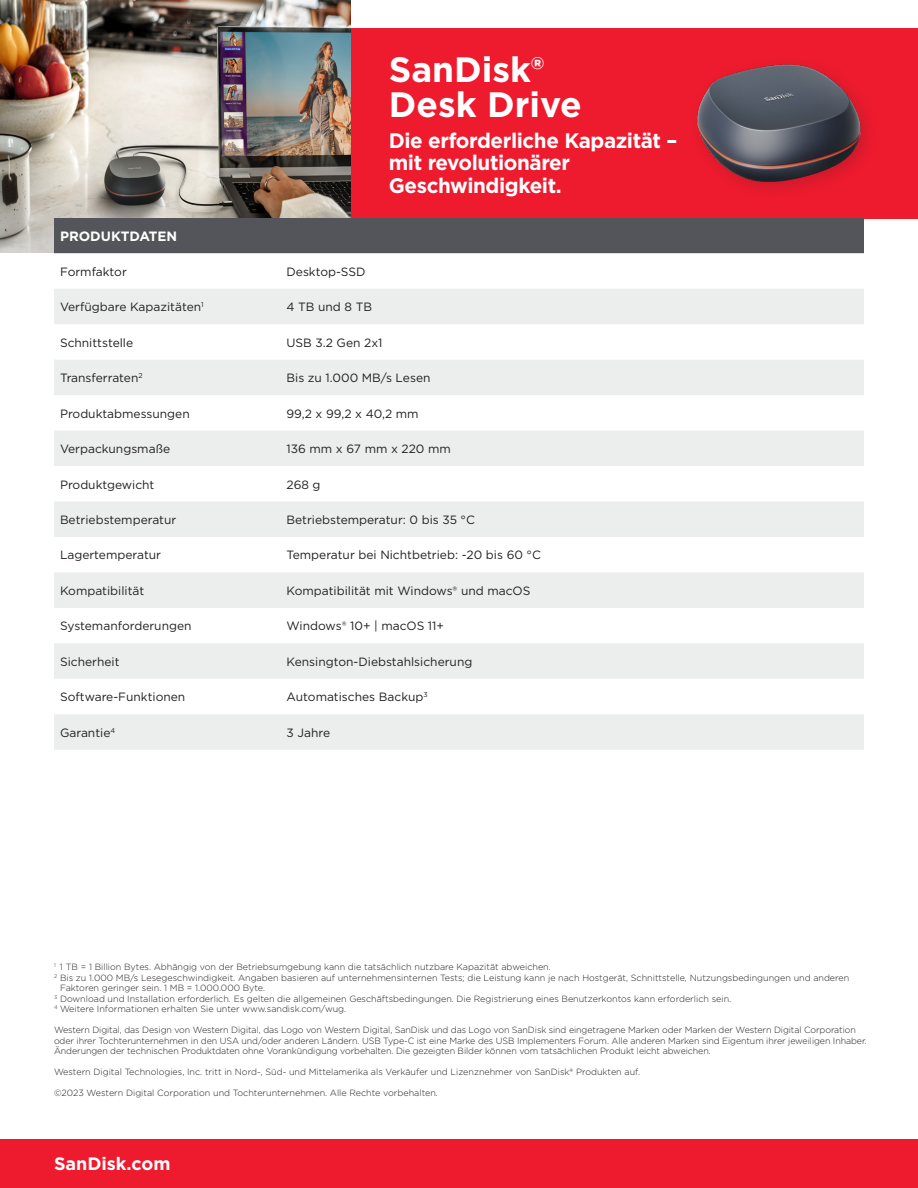
<style>
.page{position:relative;width:918px;height:1188px;background:#fff}
.page>*{position:absolute;margin:0;border:0;box-sizing:border-box;transform-origin:0 0}
.t1{font:700 35.25px/35.2px "Gotham";color:#fff}
.t2{font:700 21px/22.5px "Gotham";letter-spacing:-.02em;color:#fff}
.t3{font:700 18px "Gotham";color:#fff}
.t4{font:700 13.5px "Gotham";color:#fff}
.t5{font:12px "Gotham";color:#231f20}
.Footnote{font:300 9px/10.5px "Gotham";color:#231f20}
</style>
<div class="page">
<div style="left:0;top:1139px;width:918px;height:49px;background:#ee1a2e"></div>
<div style="left:351px;top:29px;width:567px;height:190px;background:#ee1a2e"></div>
<img style="left:697px;top:64px;width:172px;height:126px">
<img style="left:0;top:0;width:351px;height:253px">
<div style="left:54px;top:218px;width:810px;height:35px;background:#53555a"></div>
<div style="left:54px;top:289px;width:810px;height:35px;background:#ebeeed"></div>
<div style="left:54px;top:360px;width:810px;height:35px;background:#ebeeed"></div>
<div style="left:54px;top:431px;width:810px;height:35px;background:#ebeeed"></div>
<svg style="left:54px;top:501px;width:810px;height:249px;fill:#ebeeed"></svg>
<p class="t1" style="left:389px;top:51px;width:194px">SanDisk®<br>Desk Drive</p>
<p class="t2" style="left:389px;top:129px;width:290px">Die erforderliche Kapazität – mit revolutionärer<br>Geschwindigkeit.</p>
<p class="t4" style="left:60px;top:227px;width:119px">PRODUKTDATEN</p>
<p class="t5" style="left:60px;top:264px;width:68px">Formfaktor</p>
<p class="t5" style="left:287px;top:264px;width:81px">Desktop-SSD</p>
<p class="t5" style="left:60px;top:299px;width:145px">Verfügbare Kapazitäten<sup>1</sup></p>
<p class="t5" style="left:287px;top:299px;width:87px">4 TB und 8 TB</p>
<p class="t5" style="left:60px;top:335px;width:75px">Schnittstelle</p>
<p class="t5" style="left:287px;top:335px;width:98px">USB 3.2 Gen 2x1</p>
<p class="t5" style="left:60px;top:370px;width:84px">Transferraten<sup>2</sup></p>
<p class="t5" style="left:287px;top:370px;width:146px">Bis zu 1.000 MB/s Lesen</p>
<p class="t5" style="left:60px;top:406px;width:131px">Produktabmessungen</p>
<p class="t5" style="left:287px;top:406px;width:134px">99,2 x 99,2 x 40,2 mm</p>
<p class="t5" style="left:60px;top:441px;width:112px">Verpackungsmaße</p>
<p class="t5" style="left:287px;top:441px;width:166px">136 mm x 67 mm x 220 mm</p>
<p class="t5" style="left:60px;top:477px;width:96px">Produktgewicht</p>
<p class="t5" style="left:287px;top:477px;width:36px">268 g</p>
<p class="t5" style="left:60px;top:512px;width:118px">Betriebstemperatur</p>
<p class="t5" style="left:287px;top:512px;width:190px">Betriebstemperatur: 0 bis 35 °C</p>
<p class="t5" style="left:60px;top:548px;width:103px">Lagertemperatur</p>
<p class="t5" style="left:287px;top:548px;width:256px">Temperatur bei Nichtbetrieb: -20 bis 60 °C</p>
<p class="t5" style="left:60px;top:583px;width:86px">Kompatibilität</p>
<p class="t5" style="left:287px;top:583px;width:245px">Kompatibilität mit Windows® und macOS</p>
<p class="t5" style="left:60px;top:619px;width:133px">Systemanforderungen</p>
<p class="t5" style="left:287px;top:619px;width:159px">Windows® 10+ | macOS 11+</p>
<p class="t5" style="left:60px;top:654px;width:61px">Sicherheit</p>
<p class="t5" style="left:287px;top:654px;width:187px">Kensington-Diebstahlsicherung</p>
<p class="t5" style="left:60px;top:689px;width:127px">Software-Funktionen</p>
<p class="t5" style="left:287px;top:689px;width:143px">Automatisches Backup<sup>3</sup></p>
<p class="t5" style="left:60px;top:725px;width:57px">Garantie<sup>4</sup></p>
<p class="t5" style="left:287px;top:725px;width:45px">3 Jahre</p>
<p class="Footnote" style="left:54px;top:962px;width:498px"><sup>1</sup> 1 TB = 1 Billion Bytes. Abhängig von der Betriebsumgebung kann die tatsächlich nutzbare Kapazität abweichen.</p>
<p class="Footnote" style="left:60px;top:972px;width:791px;text-indent:-6px"><sup>2</sup> Bis zu 1.000 MB/s Lesegeschwindigkeit. Angaben basieren auf unternehmensinternen Tests; die Leistung kann je nach Hostgerät, Schnittstelle, Nutzungsbedingungen und anderen<br>Faktoren geringer sein. 1 MB = 1.000.000 Byte.</p>
<p class="Footnote" style="left:54px;top:993px;width:679px"><sup>3</sup> Download und Installation erforderlich. Es gelten die allgemeinen Geschäftsbedingungen. Die Registrierung eines Benutzerkontos kann erforderlich sein.</p>
<p class="Footnote" style="left:54px;top:1004px;width:294px"><sup>4</sup> Weitere Informationen erhalten Sie unter www.sandisk.com/wug.</p>
<p class="Footnote" style="left:54px;top:1025px;width:814px">Western Digital, das Design von Western Digital, das Logo von Western Digital, SanDisk und das Logo von SanDisk sind eingetragene Marken oder Marken der Western Digital Corporation oder ihrer Tochterunternehmen in den USA und/oder anderen Ländern. USB Type-C ist eine Marke des USB Implementers Forum. Alle anderen Marken sind Eigentum ihrer jeweiligen Inhaber.<br>Änderungen der technischen Produktdaten ohne Vorankündigung vorbehalten. Die gezeigten Bilder können vom tatsächlichen Produkt leicht abweichen.</p>
<p class="Footnote" style="left:54px;top:1067px;width:588px">Western Digital Technologies, Inc. tritt in Nord-, Süd- und Mittelamerika als Verkäufer und Lizenznehmer von SanDisk® Produkten auf.</p>
<p class="Footnote" style="left:54px;top:1088px;width:386px">©2023 Western Digital Corporation und Tochterunternehmen. Alle Rechte vorbehalten.</p>
<p class="t3" style="left:54px;top:1152px;width:118px">SanDisk.com</p>
</div>
